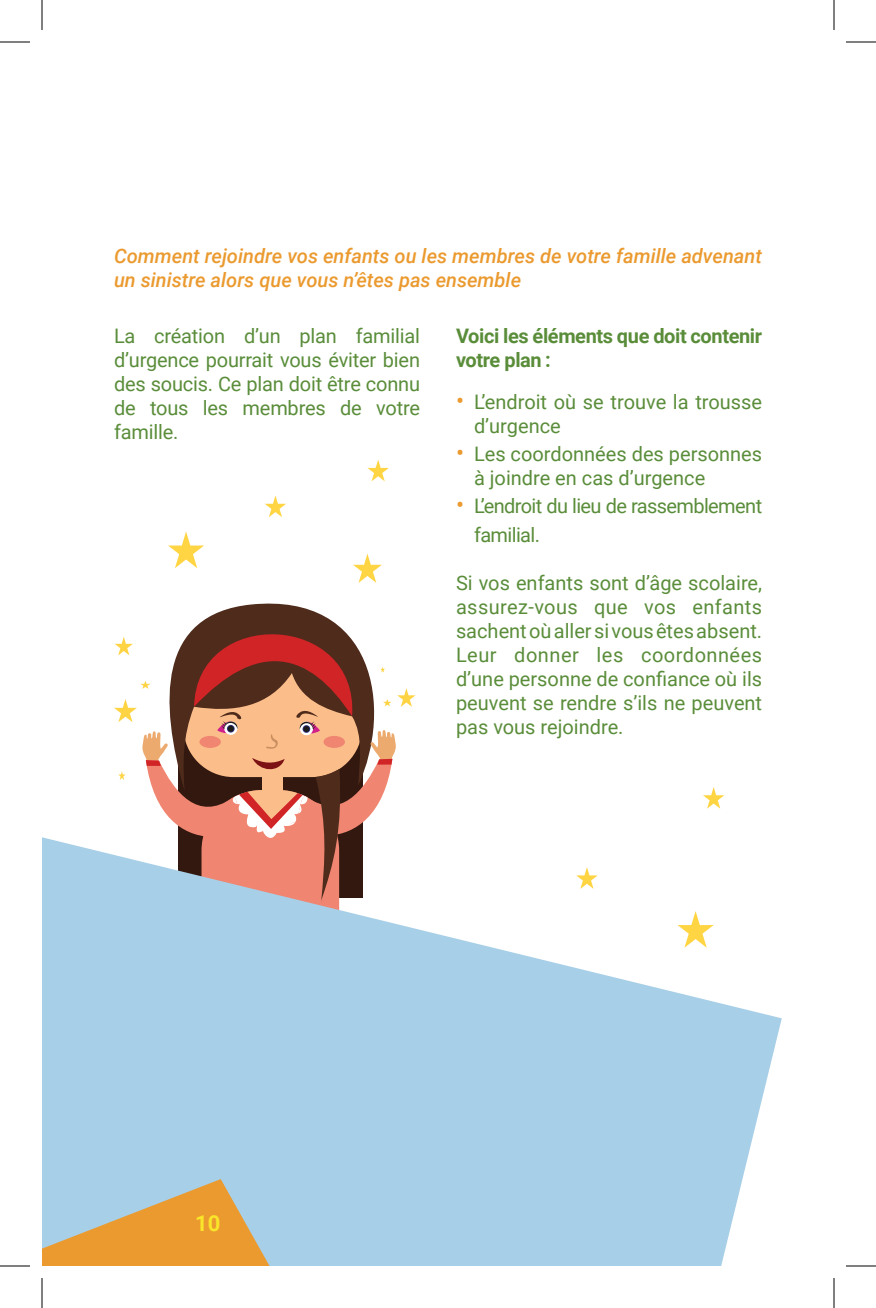
<style>
.page{position:relative;width:876px;height:1308px;background:#fff}
.page>*{position:absolute;margin:0;border:0;box-sizing:border-box;transform-origin:0 0}
.t1{font:700 22px "Roboto";color:#f9e52a}
.TexteCourant{font:20px/24px "Roboto";color:#5a8d3a}
.Chapeau{font:italic 500 20px/24px "Roboto";color:#eb9a2f}
.LigneAvantPuces{font:700 20px/24px "Roboto";letter-spacing:-.02em;color:#5a8d3a}
.TexteCourant-2{font:20px/28.8px "Roboto";letter-spacing:-.03em;color:#5a8d3a}
.s1{font-size:24px;color:#eb9a2f}
</style>
<div class="page">
<svg style="left:114px;top:604px;width:301px;height:233px"></svg>
<svg style="left:42px;top:837px;width:740px;height:429px;fill:#a7cfe7"></svg>
<svg style="left:168px;top:531px;width:36px;height:37px"></svg>
<svg style="left:678px;top:911px;width:36px;height:37px"></svg>
<svg style="left:265px;top:495px;width:21px;height:22px"></svg>
<svg style="left:703px;top:787px;width:21px;height:22px"></svg>
<svg style="left:576px;top:867px;width:22px;height:22px"></svg>
<svg style="left:367px;top:460px;width:22px;height:21px"></svg>
<svg style="left:353px;top:554px;width:29px;height:29px"></svg>
<svg style="left:42px;top:1179px;width:258px;height:87px;background:#c9b389"></svg>
<hr style="left:0;top:42px;width:30px;height:1px;background:#000">
<hr style="left:846px;top:42px;width:30px;height:1px;background:#000">
<hr style="left:0;top:1266px;width:30px;height:1px;background:#000">
<hr style="left:846px;top:1266px;width:30px;height:1px;background:#000">
<hr style="left:42px;top:0;width:1px;height:30px;background:#000">
<hr style="left:42px;top:1278px;width:1px;height:30px;background:#000">
<hr style="left:834px;top:0;width:1px;height:30px;background:#000">
<hr style="left:834px;top:1278px;width:1px;height:30px;background:#000">
<p class="Chapeau" style="left:114px;top:243px;width:649px">Comment rejoindre vos enfants ou les membres de votre famille advenant un sinistre alors que vous n’êtes pas ensemble</p>
<p class="LigneAvantPuces" style="left:456px;top:323px;width:308px">Voici les éléments que doit contenir votre plan :</p>
<p class="TexteCourant" style="left:474px;top:389px;width:290px;text-indent:-18px"><span class="s1">•</span> L’endroit où se trouve la trousse d’urgence</p>
<p class="TexteCourant" style="left:474px;top:441px;width:290px;text-indent:-18px"><span class="s1">•</span> Les coordonnées des personnes à joindre en cas d’urgence</p>
<p class="TexteCourant-2" style="left:474px;top:491px;width:290px;text-indent:-18px"><span class="s1">•</span> L’endroit du lieu de rassemblement familial.</p>
<p class="TexteCourant" style="left:456px;top:570px;width:308px;text-align:justify">Si vos enfants sont d’âge scolaire, assurez-vous que vos enfants sachent où aller si vous êtes absent.<br>Leur donner les coordonnées d’une personne de confiance où ils peuvent se rendre s’ils ne peuvent pas vous rejoindre.</p>
<p class="TexteCourant" style="left:114px;top:323px;width:308px;text-align:justify">La création d’un plan familial d’urgence pourrait vous éviter bien des soucis. Ce plan doit être connu de tous les membres de votre famille.</p>
<p class="t1" style="left:195px;top:1208px;width:27px">10</p>
</div>
